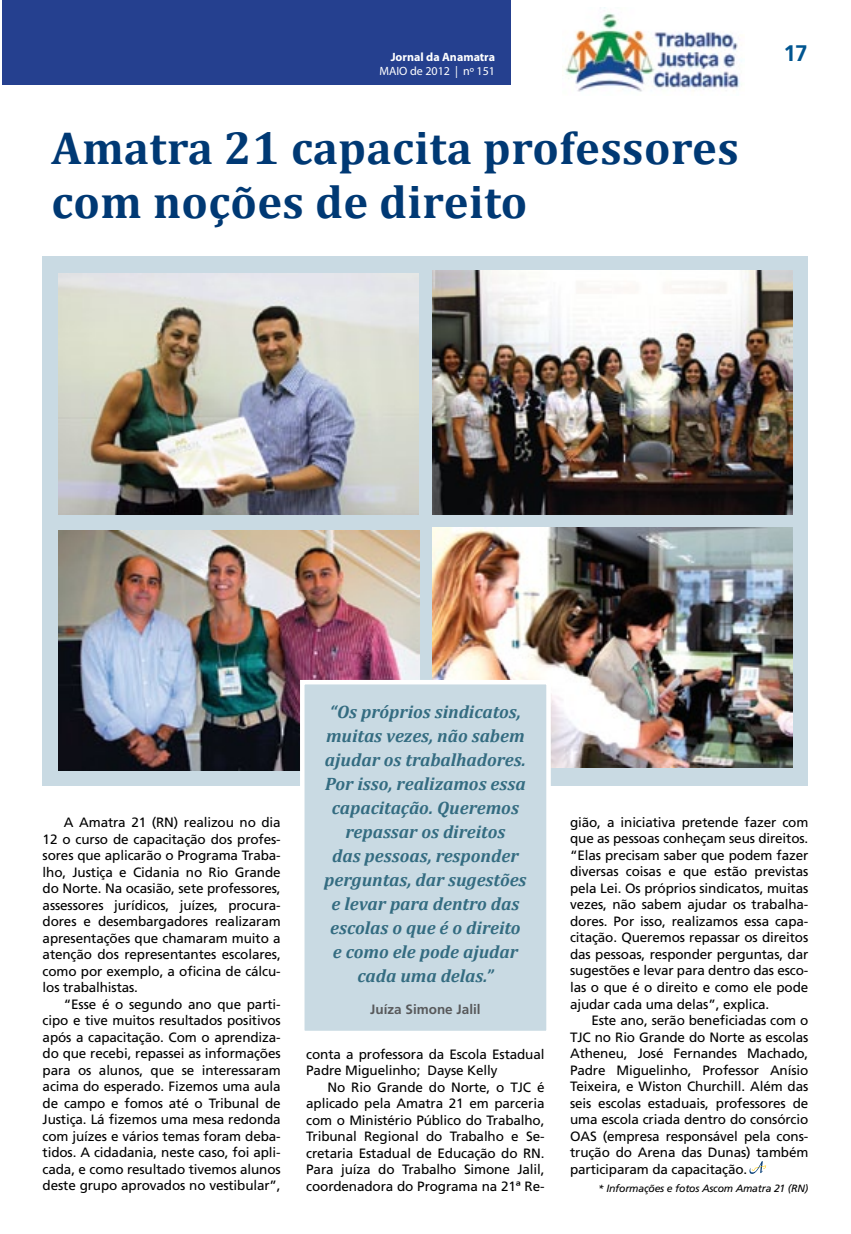
<style>
.page{position:relative;width:851px;height:1234px;background:#fff}
.page>*{position:absolute;margin:0;border:0;box-sizing:border-box;transform-origin:0 0}
.t1{font:700 46.5px/54px "Cambria";letter-spacing:.01em;color:#003974}
.t2{font:700 22.5px "Frutiger";color:#005590}
.t3{font:italic 700 18px/24px "Cambria";color:#346c81;text-align:center}
.t4{font:13.5px/16.5px "Frutiger";letter-spacing:-.01em;color:#000;text-align:justify}
.t5{font:700 13.5px "Frutiger";color:#58595b}
.t6{font:700 12px "Myriad Pro";color:#fff}
.t7{font:12px "Myriad Pro";color:#fff}
.t8{font:italic 10.5px "Frutiger";letter-spacing:-.02em;color:#000}
</style>
<div class="page">
<div style="left:2px;top:0;width:848px;height:85px;background:#25408f"></div>
<div style="left:511px;top:0;width:339px;height:91px;background:#fff"></div>
<img style="left:565px;top:13px;width:177px;height:79px">
<div style="left:42px;top:256px;width:766px;height:529px;background:#c9dae3"></div>
<img style="left:432px;top:270px;width:360px;height:244px">
<img style="left:58px;top:274px;width:360px;height:240px">
<img style="left:58px;top:530px;width:361px;height:240px">
<img style="left:432px;top:527px;width:360px;height:240px">
<svg style="left:749px;top:1161px;width:17px;height:12px"></svg>
<div style="left:300px;top:679px;width:250px;height:355px;background:#c9dae3;border:4px solid #fff"></div>
<p class="t6" style="left:390px;top:50px;width:106px">Jornal da Anamatra</p>
<h2 class="t2" style="left:783px;top:40px;width:26px">17</h2>
<p class="t7" style="left:379px;top:64px;width:117px">MAIO de 2012 | nº 151</p>
<h1 class="t1" style="left:52px;top:119px;width:688px">Amatra 21 capacita professores com noções de direito</h1>
<p class="t4" style="left:43px;top:813px;width:239px;text-indent:21px">A Amatra 21 (RN) realizou no dia 12 o curso de capacitação dos profes&shy;sores que aplicarão o Programa Traba&shy;lho, Justiça e Cidania no Rio Grande do Norte. Na ocasião, sete professores, assessores jurídicos, juízes, procura&shy;dores e desembargadores realizaram apresentações que chamaram muito a atenção dos representantes escolares, como por exemplo, a oficina de cálcu&shy;los trabalhistas.</p>
<p class="t4" style="left:43px;top:995px;width:239px;text-indent:21px">“Esse é o segundo ano que parti&shy;cipo e tive muitos resultados positivos após a capacitação. Com o aprendiza&shy;do que recebi, repassei as informações para os alunos, que se interessaram acima do esperado. Fizemos uma aula de campo e fomos até o Tribunal de Justiça. Lá fizemos uma mesa redonda com juízes e vários temas foram deba&shy;tidos. A cidadania, neste caso, foi apli&shy;cada, e como resultado tivemos alunos deste grupo aprovados no vestibular”,</p>
<p class="t3" style="left:324px;top:698px;width:204px">“Os próprios sindicatos, muitas vezes, não sabem ajudar os trabalhadores.<br>Por isso, realizamos essa capacitação. Queremos repassar os direitos<br>das pessoas, responder perguntas, dar sugestões e levar para dentro das escolas o que é o direito e como ele pode ajudar cada uma delas.”</p>
<p class="t5" style="left:370px;top:1001px;width:112px">Juíza Simone Jalil</p>
<p class="t4" style="left:306px;top:1045px;width:240px">conta a professora da Escola Estadual<br>Padre Miguelinho; Dayse Kelly</p>
<p class="t4" style="left:306px;top:1078px;width:240px;text-indent:21px">No Rio Grande do Norte, o TJC é aplicado pela Amatra 21 em parceria com o Ministério Público do Trabalho, Tribunal Regional do Trabalho e Se&shy;cretaria Estadual de Educação do RN.<br>Para juíza do Trabalho Simone Jalil, coordenadora do Programa na 21ª Re-</p>
<p class="t4" style="left:570px;top:813px;width:240px">gião, a iniciativa pretende fazer com que as pessoas conheçam seus direitos. “Elas precisam saber que podem fazer diversas coisas e que estão previstas pela Lei. Os próprios sindicatos, muitas vezes, não sabem ajudar os trabalha&shy;dores. Por isso, realizamos essa capa&shy;citação. Queremos repassar os direitos das pessoas, responder perguntas, dar sugestões e levar para dentro das esco&shy;las o que é o direito e como ele pode ajudar cada uma delas”, explica.</p>
<p class="t4" style="left:570px;top:1011px;width:240px;text-indent:21px">Este ano, serão beneficiadas com o TJC no Rio Grande do Norte as escolas Atheneu, José Fernandes Machado, Padre Miguelinho, Professor Anísio Teixeira, e Wiston Churchill. Além das seis escolas estaduais, professores de uma escola criada dentro do consórcio OAS (empresa responsável pela cons&shy;trução do Arena das Dunas) também participaram da capacitação.</p>
<p class="t8" style="left:598px;top:1181px;width:212px">* Informações e fotos Ascom Amatra 21 (RN)</p>
</div>
